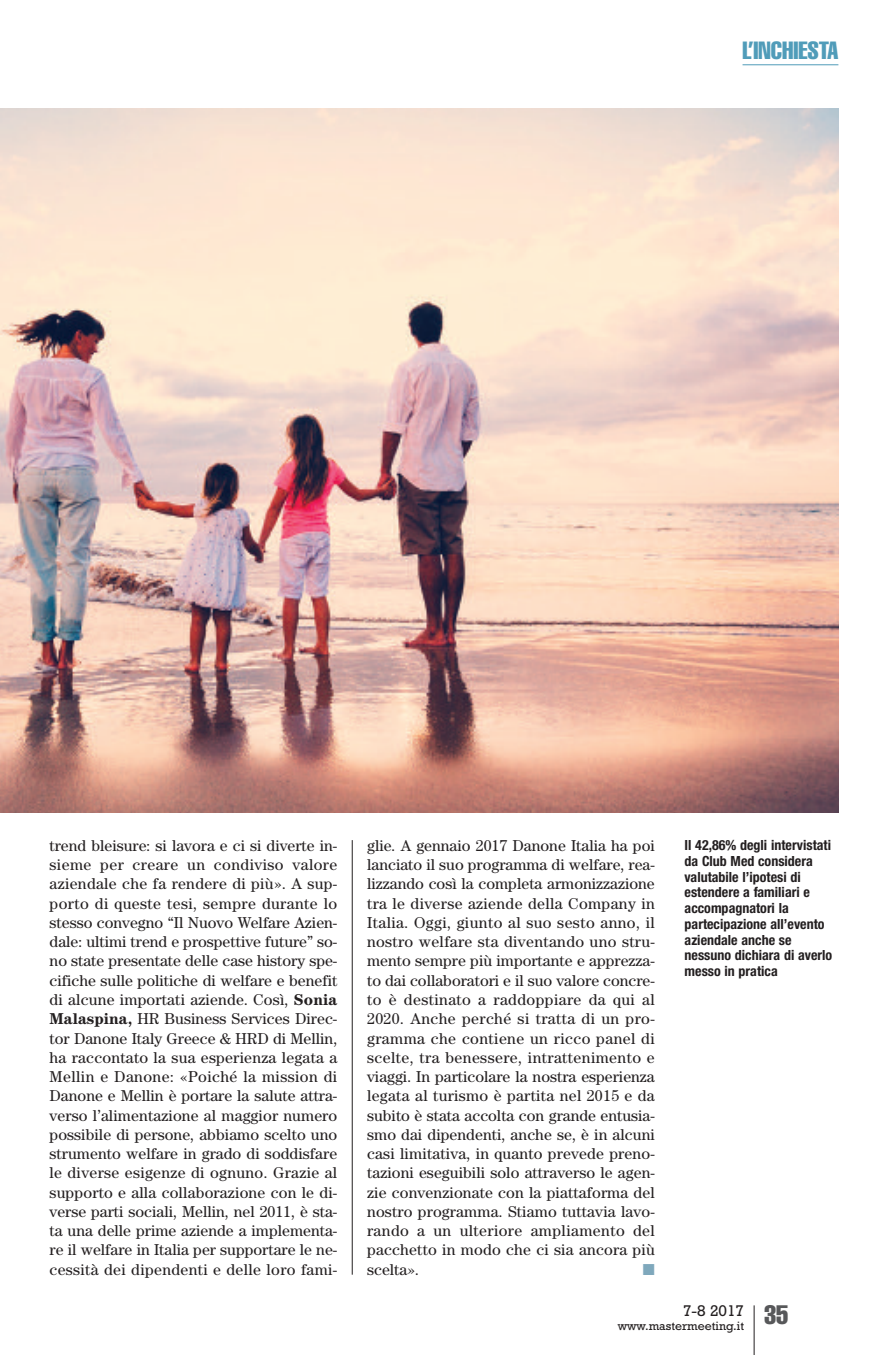
<style>
.page{position:relative;width:893px;height:1355px;background:#fff}
.page>*{position:absolute;margin:0;border:0;box-sizing:border-box;transform-origin:0 0}
.t1{font:extra-condensed 24.5px "Helvetica";color:#509cb9}
.t2{font:15.75px/19.2px "Century";letter-spacing:.01em;color:#231f20;text-align:justify}
.t3{font:15.75px "Rockwell";color:#231f20}
.t4{font:15.75px "Zapf Dingbats ITC";color:#7fa8bc}
.t5{font:700 condensed 14px/15.8px "Helvetica Neue";color:#231f20}
.t6{font:12.25px "Rockwell";color:#231f20}
.s1{font-weight:700}
</style>
<div class="page">
<img style="left:0;top:108px;width:838px;height:704px">
<hr style="left:754px;top:1305px;width:1px;height:49px;background:#231f20">
<hr style="left:742px;top:64px;width:96px;height:1px;background:#509cb9">
<hr style="left:352px;top:840px;width:1px;height:434px;background:#231f20">
<h1 class="t1" style="left:742px;top:42px;width:97px">L’INCHIESTA</h1>
<p class="t2" style="left:367px;top:837px;width:289px">glie. A gennaio 2017 Danone Italia ha poi lanciato il suo programma di welfare, rea&shy;lizzando così la completa armonizzazione tra le diverse aziende della Company in Italia. Oggi, giunto al suo sesto anno, il nostro welfare sta diventando uno stru&shy;mento sempre più importante e apprezza&shy;to dai collaboratori e il suo valore concre&shy;to è destinato a raddoppiare da qui al 2020. Anche perché si tratta di un pro&shy;gramma che contiene un ricco panel di scelte, tra benessere, intrattenimento e viaggi. In particolare la nostra esperienza legata al turismo è partita nel 2015 e da subito è stata accolta con grande entusia&shy;smo dai dipendenti, anche se, è in alcuni casi limitativa, in quanto prevede preno&shy;tazioni eseguibili solo attraverso le agen&shy;zie convenzionate con la piattaforma del nostro programma. Stiamo tuttavia lavo&shy;rando a un ulteriore ampliamento del pacchetto in modo che ci sia ancora più scelta».</p>
<p class="t2" style="left:50px;top:837px;width:289px">trend bleisure: si lavora e ci si diverte in&shy;sieme per creare un condiviso valore aziendale che fa rendere di più». A sup&shy;porto di queste tesi, sempre durante lo stesso convegno “Il Nuovo Welfare Azien&shy;dale: ultimi trend e prospettive future” so&shy;no state presentate delle case history spe&shy;cifiche sulle politiche di welfare e benefit di alcune importati aziende. Così, <span class="s1">Sonia Malaspina,</span> HR Business Services Direc&shy;tor Danone Italy Greece &amp; HRD di Mellin, ha raccontato la sua esperienza legata a Mellin e Danone: «Poiché la mission di Danone e Mellin è portare la salute attra&shy;verso l’alimentazione al maggior numero possibile di persone, abbiamo scelto uno strumento welfare in grado di soddisfare le diverse esigenze di ognuno. Grazie al supporto e alla collaborazione con le di&shy;verse parti sociali, Mellin, nel 2011, è sta&shy;ta una delle prime aziende a implementa&shy;re il welfare in Italia per supportare le ne&shy;cessità dei dipendenti e delle loro fami-</p>
<p class="t5" style="left:685px;top:838px;width:149px">Il 42,86% degli intervistati da Club Med considera valutabile l’ipotesi di estendere a familiari e accompagnatori la partecipazione all’evento aziendale anche se nessuno dichiara di averlo messo in pratica</p>
<p class="t4" style="left:643px;top:1259px;width:13px">■</p>
<p class="t6" style="left:618px;top:1321px;width:172px">www.mastermeeting.it <sup>35</sup></p>
<p class="t3" style="left:683px;top:1305px;width:63px">7-8 2017</p>
</div>
